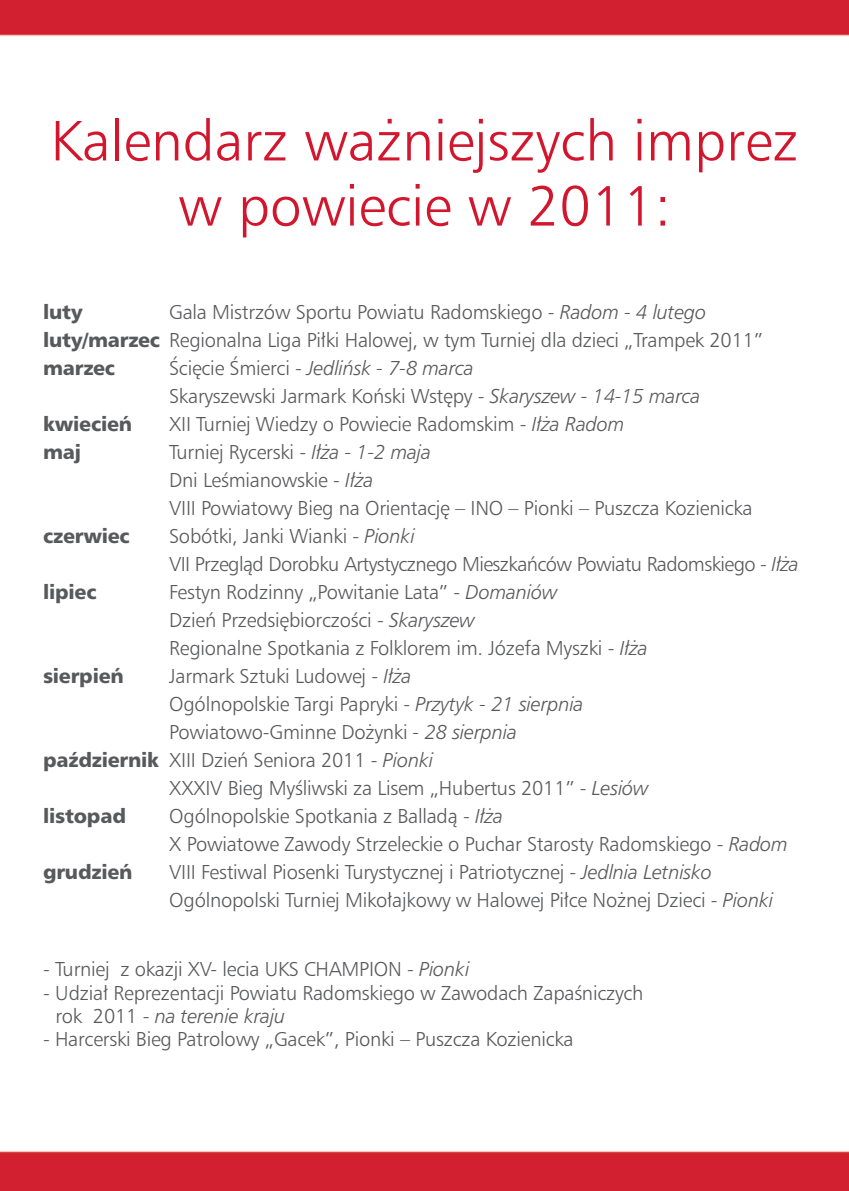
<style>
.page{position:relative;width:849px;height:1191px;background:#fff}
.page>*{position:absolute;margin:0;border:0;box-sizing:border-box;transform-origin:0 0}
.t1{font:54.25px/65.1px "Humnst 777 Lt PL";color:#d2162e;text-align:center}
.t2{font:19.25px/28px "Humnst 777 Lt PL";letter-spacing:-.01em;color:#58595b}
.t3{font:19.25px/28px "Humnst 777 Lt PL";letter-spacing:-.03em;color:#58595b}
.t4{font:19.25px "Humnst 777 Blk PL";letter-spacing:-.01em;color:#58595b}
.s1{font-style:italic}
.s2{font-family:"Humnst 777 Blk PL"}
</style>
<div class="page">
<img style="left:0;top:0;width:848px;height:1191px">
<h1 class="t1" style="left:50px;top:107px;width:749px">Kalendarz ważniejszych imprez w powiecie w 2011:</h1>
<p class="t4" style="left:43px;top:299px;width:41px">luty</p>
<p class="t2" style="left:43px;top:297px;width:721px;text-indent:126px">Gala Mistrzów Sportu Powiatu Radomskiego - <span class="s1">Radom - 4 lutego </span><span class="s2">luty/marzec</span> Regionalna Liga Piłki Halowej, w tym Turniej dla dzieci „Trampek 2011”</p>
<p class="t4" style="left:43px;top:355px;width:74px">marzec</p>
<p class="t2" style="left:169px;top:353px;width:532px">Ścięcie Śmierci - <span class="s1">Jedlińsk - 7-8 marca<br></span>Skaryszewski Jarmark Koński Wstępy - <span class="s1">Skaryszew - 14-15 marca</span></p>
<p class="t4" style="left:43px;top:411px;width:91px">kwiecień</p>
<p class="t2" style="left:169px;top:409px;width:456px">XII Turniej Wiedzy o Powiecie Radomskim - <span class="s1">Iłża Radom</span></p>
<p class="t4" style="left:43px;top:439px;width:39px">maj</p>
<p class="t2" style="left:169px;top:437px;width:585px">Turniej Rycerski - <span class="s1">Iłża - 1-2 maja<br></span>Dni Leśmianowskie - <span class="s1">Iłża<br></span>VIII Powiatowy Bieg na Orientację – INO – Pionki – Puszcza Kozienicka</p>
<p class="t4" style="left:43px;top:523px;width:88px">czerwiec</p>
<p class="t3" style="left:169px;top:521px;width:631px">Sobótki, Janki Wianki - <span class="s1">Pionki<br></span>VII Przegląd Dorobku Artystycznego Mieszkańców Powiatu Radomskiego - <span class="s1">Iłża</span></p>
<p class="t4" style="left:43px;top:579px;width:55px">lipiec</p>
<p class="t2" style="left:169px;top:577px;width:480px">Festyn Rodzinny „Powitanie Lata” - <span class="s1">Domaniów<br></span>Dzień Przedsiębiorczości - <span class="s1">Skaryszew<br></span>Regionalne Spotkania z Folklorem im. Józefa Myszki - <span class="s1">Iłża</span></p>
<p class="t4" style="left:43px;top:663px;width:82px">sierpień</p>
<p class="t2" style="left:169px;top:661px;width:244px">Jarmark Sztuki Ludowej - <span class="s1">Iłża</span></p>
<p class="t2" style="left:169px;top:689px;width:416px">Ogólnopolskie Targi Papryki - <span class="s1">Przytyk - 21 sierpnia</span></p>
<p class="t2" style="left:169px;top:717px;width:349px">Powiatowo-Gminne Dożynki <span class="s1">- 28 sierpnia</span></p>
<p class="t2" style="left:43px;top:745px;width:391px"><span class="s2">październik</span> XIII Dzień Seniora 2011 - <span class="s1">Pionki</span></p>
<p class="t2" style="left:169px;top:773px;width:481px">XXXIV Bieg Myśliwski za Lisem „Hubertus 2011” - <span class="s1">Lesiów</span></p>
<p class="t4" style="left:43px;top:803px;width:84px">listopad</p>
<p class="t2" style="left:169px;top:801px;width:620px">Ogólnopolskie Spotkania z Balladą - <span class="s1">Iłża<br></span>X Powiatowe Zawody Strzeleckie o Puchar Starosty Radomskiego - <span class="s1">Radom</span></p>
<p class="t4" style="left:43px;top:859px;width:91px">grudzień</p>
<p class="t2" style="left:169px;top:857px;width:605px">VIII Festiwal Piosenki Turystycznej i Patriotycznej - <span class="s1">Jedlnia Letnisko<br></span>Ogólnopolski Turniej Mikołajkowy w Halowej Piłce Nożnej Dzieci - <span class="s1">Pionki</span></p>
<p class="t2" style="left:43px;top:955px;width:427px">- Turniej z okazji XV- lecia UKS CHAMPION - <span class="s1">Pionki</span></p>
<p class="t2" style="left:55px;top:980px;width:589px;line-height:22.9px;text-indent:-12px">- Udział Reprezentacji Powiatu Radomskiego w Zawodach Zapaśniczych rok 2011 - <span class="s1">na terenie kraju</span></p>
<p class="t2" style="left:43px;top:1024px;width:532px">- Harcerski Bieg Patrolowy „Gacek”, Pionki – Puszcza Kozienicka</p>
</div>
